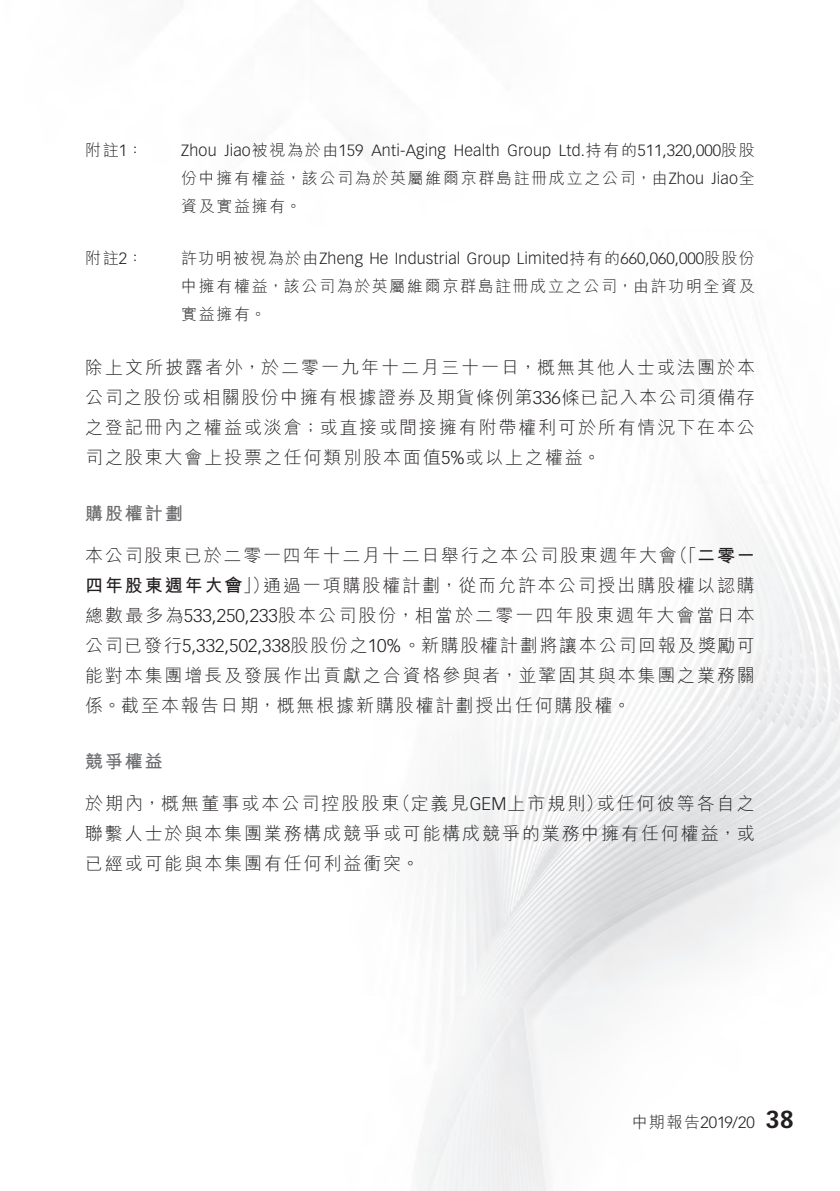
<style>
.page{position:relative;width:840px;height:1191px;background:#fff}
.page>*{position:absolute;margin:0;border:0;box-sizing:border-box;transform-origin:0 0}
.t1{font:700 24px "Vectora LT Std";color:#231f20}
._01_Body_Text{font:300 18px/30px "M Hei HK";letter-spacing:.1em;color:#231f20}
._04___H2{font:700 18px "M Hei HK";letter-spacing:.105em;color:#6c6d70}
._01_Body_Text-2{font:700 18px "M Hei HK";color:#231f20}
._21_IN0__Note{font:300 16px "Vectora LT Std";letter-spacing:.015em;color:#231f20}
._21_IN0__Note-2{font:300 16px/28px "M Hei HK";letter-spacing:.105em;color:#231f20}
.s1{font-family:"Vectora LT Std"}
.s2{font-family:"M Hei HK"}
.s3{font-weight:300}
.s4{font-weight:700}
</style>
<div class="page">
<img style="left:421px;top:324px;width:418px;height:867px">
<p class="_21_IN0__Note-2" style="left:85px;top:136px;width:60px">附註<span class="s1">1</span>：</p>
<p class="_21_IN0__Note-2" style="left:85px;top:244px;width:60px">附註<span class="s1">2</span>：</p>
<p class="_21_IN0__Note" style="left:181px;top:141px;width:37px">Zhou</p>
<p class="_21_IN0__Note" style="left:224px;top:141px;width:140px">Jiao<span class="s2">被視為於由</span>159</p>
<p class="_21_IN0__Note" style="left:371px;top:141px;width:76px">Anti-Aging</p>
<p class="_21_IN0__Note" style="left:453px;top:141px;width:47px">Health</p>
<p class="_21_IN0__Note" style="left:507px;top:141px;width:45px">Group</p>
<p class="_21_IN0__Note" style="left:558px;top:141px;width:197px">Ltd.<span class="s2">持有的</span>511,320,000<span class="s2">股股</span></p>
<p class="_21_IN0__Note-2" style="left:181px;top:164px;width:524px">份中擁有權益，該公司為於英屬維爾京群島註冊成立之公司，由<span class="s1">Zhou</span>資及實益擁有。</p>
<p class="_21_IN0__Note" style="left:181px;top:249px;width:574px"><span class="s2">許功明被視為於由</span>Zheng He Industrial Group Limited<span class="s2">持有的</span>660,060,000<span class="s2">股股份</span></p>
<p class="_21_IN0__Note" style="left:711px;top:169px;width:45px">Jiao<span class="s2">全</span></p>
<p class="_21_IN0__Note-2" style="left:181px;top:272px;width:574px">中擁有權益，該公司為於英屬維爾京群島註冊成立之公司，由許功明全資及實益擁有。</p>
<p class="_01_Body_Text" style="left:85px;top:352px;width:671px;text-align:justify">除上文所披露者外，於二零一九年十二月三十一日，概無其他人士或法團於本公司之股份或相關股份中擁有根據證券及期貨條例第<span class="s1">336</span>條已記入本公司須備存之登記冊內之權益或淡倉；或直接或間接擁有附帶權利可於所有情況下在本公司之股東大會上投票之任何類別股本面值<span class="s1">5%</span>或以上之權益。</p>
<p class="_04___H2" style="left:85px;top:500px;width:99px">購股權計劃</p>
<p class="_01_Body_Text-2" style="left:669px;top:542px;width:86px"><span class="s3">（「</span>二零一</p>
<p class="_01_Body_Text" style="left:263px;top:540px;width:493px;text-indent:-178px">本公司股東已於二零一四年十二月十二日舉行之本公司股東週年大會<br>通過一項購股權計劃，從而允許本公司授出購股權以認購</p>
<p class="_01_Body_Text" style="left:85px;top:570px;width:671px"><span class="s4">四年股東週年大會</span>」）<br>總數最多為<span class="s1">533,250,233</span>股本公司股份，相當於二零一四年股東週年大會當日本公司已發行<span class="s1">5,332,502,338</span>股股份之<span class="s1">10%</span>。新購股權計劃將讓本公司回報及獎勵可能對本集團增長及發展作出貢獻之合資格參與者，並鞏固其與本集團之業務關係。截至本報告日期，概無根據新購股權計劃授出任何購股權。</p>
<p class="_04___H2" style="left:85px;top:748px;width:79px">競爭權益</p>
<p class="_01_Body_Text" style="left:596px;top:788px;width:159px">或任何彼等各自之</p>
<p class="_01_Body_Text" style="left:392px;top:788px;width:212px">（定義見<span class="s1">GEM</span>上市規則）</p>
<p class="_01_Body_Text" style="left:85px;top:788px;width:671px">於期內，概無董事或本公司控股股東<br>聯繫人士於與本集團業務構成競爭或可能構成競爭的業務中擁有任何權益，或已經或可能與本集團有任何利益衝突。</p>
<p class="_21_IN0__Note" style="left:631px;top:1112px;width:124px"><span class="s2">中期報告</span>2019/20</p>
<h1 class="t1" style="left:765px;top:1104px;width:30px">38</h1>
</div>
